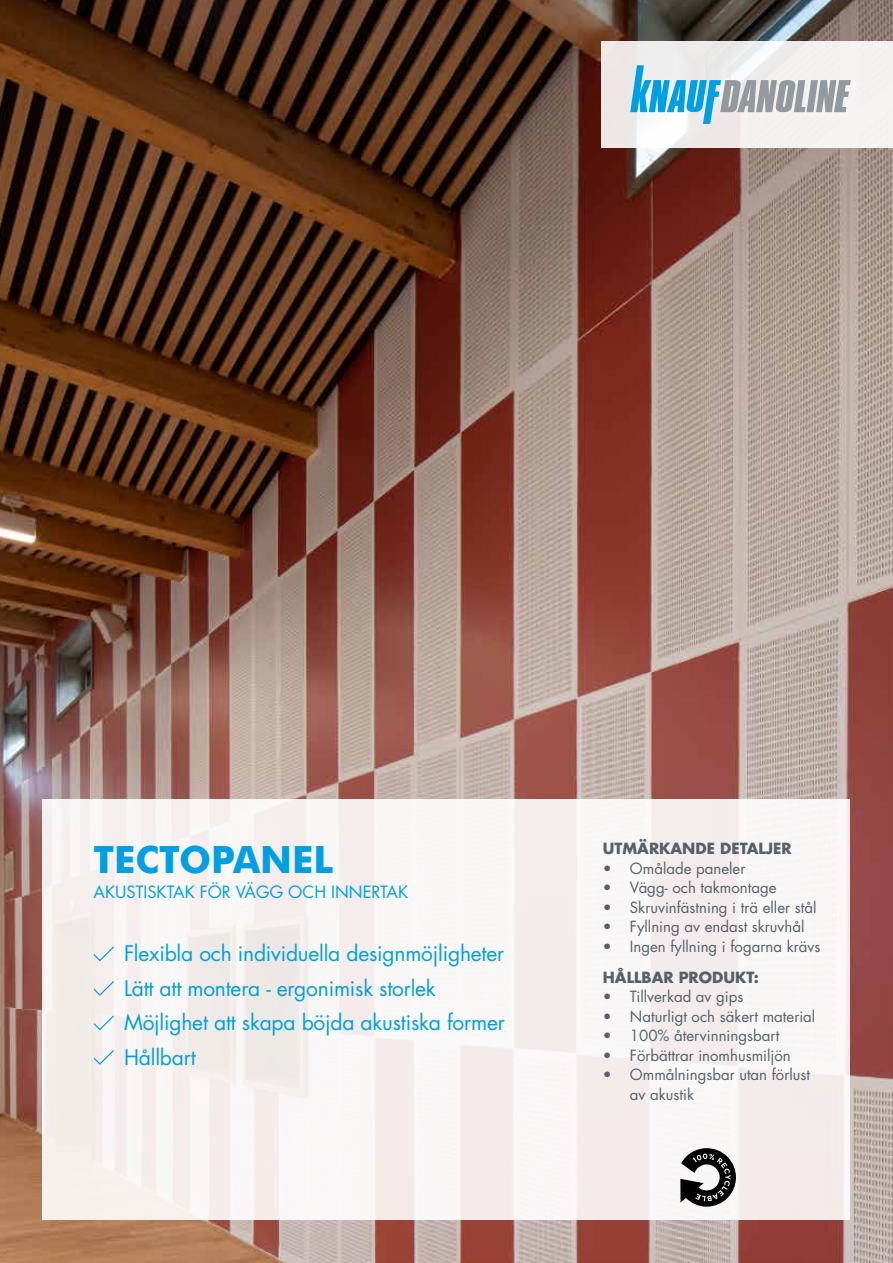
<style>
.page{position:relative;width:893px;height:1263px;background:#fff}
.page>*{position:absolute;margin:0;border:0;box-sizing:border-box;transform-origin:0 0}
.t1{font:700 37.5px "Futura TL";color:#009fe3}
.t2{font:21px/34.5px "Futura Std";letter-spacing:-.01em;color:#009fe3}
.t3{font:16.5px "Futura Std";color:#009fe3}
.t4{font:15px/19.5px "Futura Std";color:#54616c}
.t5{font:700 15px "Futura Std";color:#54616c}
</style>
<div class="page">
<img style="left:0;top:0;width:893px;height:1263px">
<svg style="left:602px;top:41px;width:291px;height:107px;fill:#f2f0ef"></svg>
<div style="left:43px;top:799px;width:807px;height:421px;background:linear-gradient(to right,#f5f1ef,#f7f2f2)"></div>
<svg style="left:92px;top:945px;width:22px;height:17px"></svg>
<svg style="left:92px;top:980px;width:22px;height:17px"></svg>
<svg style="left:92px;top:1014px;width:22px;height:17px"></svg>
<svg style="left:92px;top:1049px;width:22px;height:17px"></svg>
<svg style="left:680px;top:1148px;width:56px;height:58px"></svg>
<svg style="left:630px;top:65px;width:221px;height:59px"></svg>
<h1 class="t1" style="left:94px;top:834px;width:241px">TECTOPANEL</h1>
<p class="t3" style="left:94px;top:882px;width:316px">AKUSTISKTAK FÖR VÄGG OCH INNERTAK</p>
<h2 class="t2" style="left:124px;top:937px;width:382px">Flexibla och individuella designmöjligheter Lätt att montera - ergonimisk storlek Möjlighet att skapa böjda akustiska former Hållbart</h2>
<p class="t5" style="left:603px;top:839px;width:190px">UTMÄRKANDE DETALJER</p>
<p class="t4" style="left:603px;top:859px;width:144px">• Omålade paneler</p>
<p class="t4" style="left:603px;top:878px;width:175px">• Vägg- och takmontage</p>
<p class="t4" style="left:603px;top:898px;width:215px">• Skruvinfästning i trä eller stål</p>
<p class="t4" style="left:603px;top:917px;width:203px">• Fyllning av endast skruvhål</p>
<p class="t4" style="left:603px;top:937px;width:219px">• Ingen fyllning i fogarna krävs</p>
<p class="t5" style="left:603px;top:967px;width:158px">HÅLLBAR PRODUKT:</p>
<p class="t4" style="left:603px;top:987px;width:142px">• Tillverkad av gips</p>
<p class="t4" style="left:603px;top:1006px;width:214px">• Naturligt och säkert material</p>
<p class="t4" style="left:603px;top:1026px;width:178px">• 100% återvinningsbart</p>
<p class="t4" style="left:603px;top:1045px;width:189px">• Förbättrar inomhusmiljön</p>
<p class="t4" style="left:630px;top:1065px;width:182px;text-indent:-27px">• Ommålningsbar utan förlust av akustik</p>
</div>
